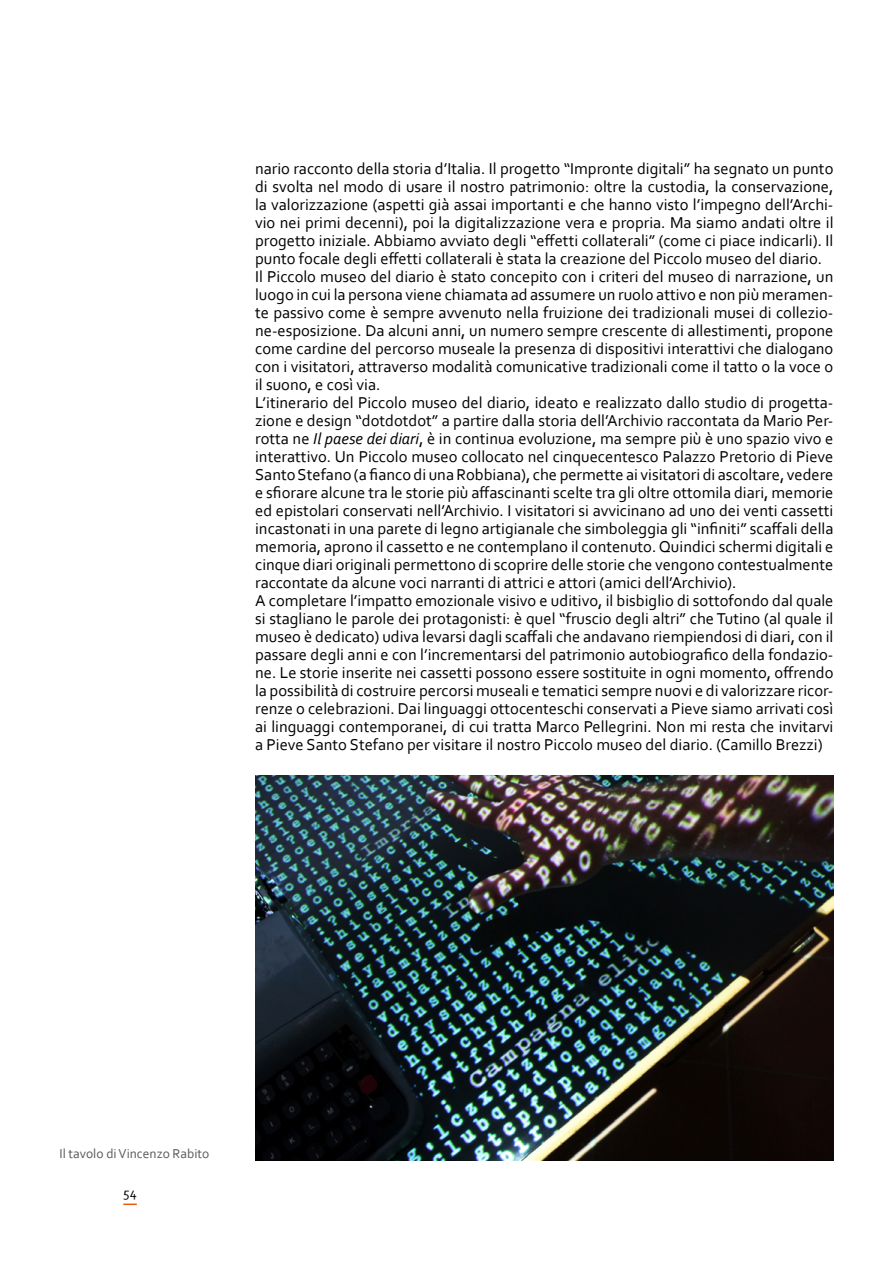
<style>
.page{position:relative;width:893px;height:1263px;background:#fff}
.page>*{position:absolute;margin:0;border:0;box-sizing:border-box;transform-origin:0 0}
.t1{font:16.5px/18px "Corbel";color:#000}
.t2{font:13.5px "Corbel";color:#58595b}
.t3{font:13.5px "Corbel";color:#000}
.s1{font-style:italic}
</style>
<div class="page">
<svg style="left:123px;top:1203px;width:14px;height:2px"></svg>
<img style="left:255px;top:775px;width:578px;height:386px">
<p class="t1" style="left:255px;top:159px;width:580px">nario racconto della storia d’Italia. Il progetto “Impronte digitali” ha segnato un punto di svolta nel modo di usare il nostro patrimonio: oltre la custodia, la conservazione, la valorizzazione (aspetti già assai importanti e che hanno visto l’impegno dell’Archi&shy;vio nei primi decenni), poi la digitalizzazione vera e propria. Ma siamo andati oltre il progetto iniziale. Abbiamo avviato degli “effetti collaterali” (come ci piace indicarli). Il punto focale degli effetti collaterali è stata la creazione del Piccolo museo del diario.<br>Il Piccolo museo del diario è stato concepito con i criteri del museo di narrazione, un luogo in cui la persona viene chiamata ad assumere un ruolo attivo e non più meramen&shy;te passivo come è sempre avvenuto nella fruizione dei tradizionali musei di collezio&shy;ne-esposizione. Da alcuni anni, un numero sempre crescente di allestimenti, propone come cardine del percorso museale la presenza di dispositivi interattivi che dialogano con i visitatori, attraverso modalità comunicative tradizionali come il tatto o la voce o il suono, e così via.<br>L’itinerario del Piccolo museo del diario, ideato e realizzato dallo studio di progetta&shy;zione e design “dotdotdot” a partire dalla storia dell’Archivio raccontata da Mario Per&shy;rotta ne <span class="s1">Il paese dei diari</span>, è in continua evoluzione, ma sempre più è uno spazio vivo e interattivo. Un Piccolo museo collocato nel cinquecentesco Palazzo Pretorio di Pieve Santo Stefano (a fianco di una Robbiana), che permette ai visitatori di ascoltare, vedere e sfiorare alcune tra le storie più affascinanti scelte tra gli oltre ottomila diari, memorie ed epistolari conservati nell’Archivio. I visitatori si avvicinano ad uno dei venti cassetti incastonati in una parete di legno artigianale che simboleggia gli “infiniti” scaffali della memoria, aprono il cassetto e ne contemplano il contenuto. Quindici schermi digitali e cinque diari originali permettono di scoprire delle storie che vengono contestualmente raccontate da alcune voci narranti di attrici e attori (amici dell’Archivio).<br>A completare l’impatto emozionale visivo e uditivo, il bisbiglio di sottofondo dal quale si stagliano le parole dei protagonisti: è quel “fruscio degli altri” che Tutino (al quale il museo è dedicato) udiva levarsi dagli scaffali che andavano riempiendosi di diari, con il passare degli anni e con l’incrementarsi del patrimonio autobiografico della fondazio&shy;ne. Le storie inserite nei cassetti possono essere sostituite in ogni momento, offrendo la possibilità di costruire percorsi museali e tematici sempre nuovi e di valorizzare ricor&shy;renze o celebrazioni. Dai linguaggi ottocenteschi conservati a Pieve siamo arrivati così ai linguaggi contemporanei, di cui tratta Marco Pellegrini. Non mi resta che invitarvi a Pieve Santo Stefano per visitare il nostro Piccolo museo del diario. (Camillo Brezzi)</p>
<p class="t2" style="left:59px;top:1145px;width:151px">Il tavolo di Vincenzo Rabito</p>
<p class="t3" style="left:123px;top:1184px;width:15px">54</p>
</div>
